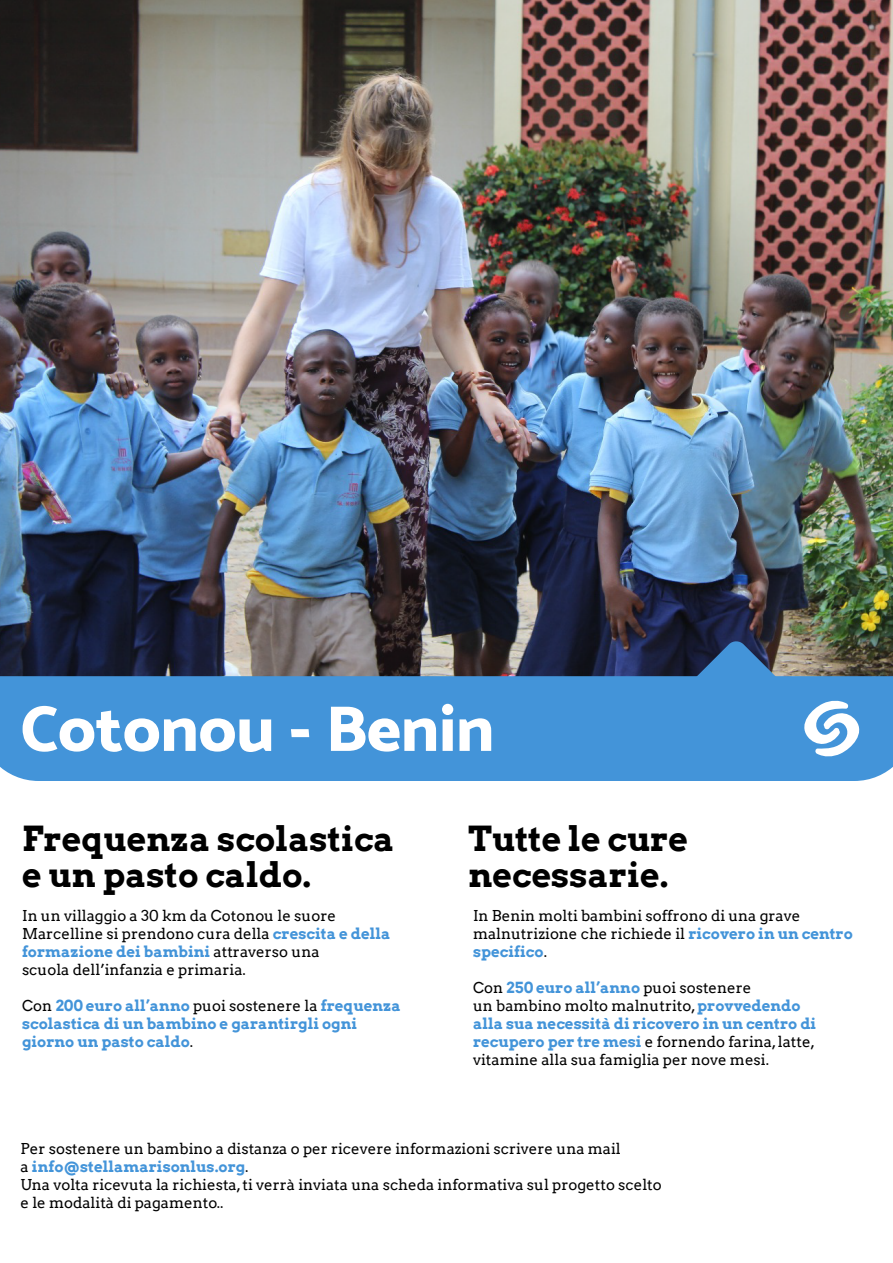
<style>
.page{position:relative;width:893px;height:1263px;background:#fff}
.page>*{position:absolute;margin:0;border:0;box-sizing:border-box;transform-origin:0 0}
.t1{font:64.95px "Mosk Extra Bold 800";color:#fff}
.t2{font:700 33.9px/35.8px "Arvo";color:#000}
.t3{font:15px/18px "Arvo";color:#000}
.t4{font:700 15px/18px "Arvo";color:#4394d9}
.s1{font-weight:700;color:#4394d9}
.s2{font-weight:400;color:#000}
</style>
<div class="page">
<img style="left:0;top:0;width:893px;height:676px">
<svg style="left:691px;top:640px;width:89px;height:36px"></svg>
<div style="left:0;top:676px;width:893px;height:105px;background:#4394d9"></div>
<svg style="left:798px;top:700px;width:68px;height:57px"></svg>
<h1 class="t1" style="left:21px;top:688px;width:475px">Cotonou - Benin</h1>
<h2 class="t2" style="left:22px;top:820px;width:374px">Frequenza scolastica e un pasto caldo.</h2>
<h2 class="t2" style="left:468px;top:820px;width:221px">Tutte le cure necessarie.</h2>
<p class="t3" style="left:22px;top:906px;width:370px">In un villaggio a 30 km da Cotonou le suore Marcelline si prendono cura della <span class="s1">crescita e della formazione dei bambini</span> attraverso una<br>scuola dell’infanzia e primaria.</p>
<p class="t4" style="left:22px;top:996px;width:380px"><span class="s2">Con</span> 200 euro all’anno <span class="s2">puoi sostenere la</span> frequenza scolastica di un bambino e garantirgli ogni giorno un pasto caldo<span class="s2">.</span></p>
<p class="t3" style="left:473px;top:906px;width:381px">In Benin molti bambini soffrono di una grave malnutrizione che richiede il <span class="s1">ricovero in un centro specifico</span>.</p>
<p class="t3" style="left:473px;top:978px;width:345px">Con <span class="s1">250 euro all’anno</span> puoi sostenere<br>un bambino molto malnutrito, <span class="s1">provvedendo alla sua necessità di ricovero in un centro di recupero per tre mesi</span> e fornendo farina, latte, vitamine alla sua famiglia per nove mesi.</p>
<p class="t3" style="left:21px;top:1139px;width:643px">Per sostenere un bambino a distanza o per ricevere informazioni scrivere una mail<br>a <span class="s1">info@stellamarisonlus.org</span>.<br>Una volta ricevuta la richiesta, ti verrà inviata una scheda informativa sul progetto scelto e le modalità di pagamento..</p>
</div>
